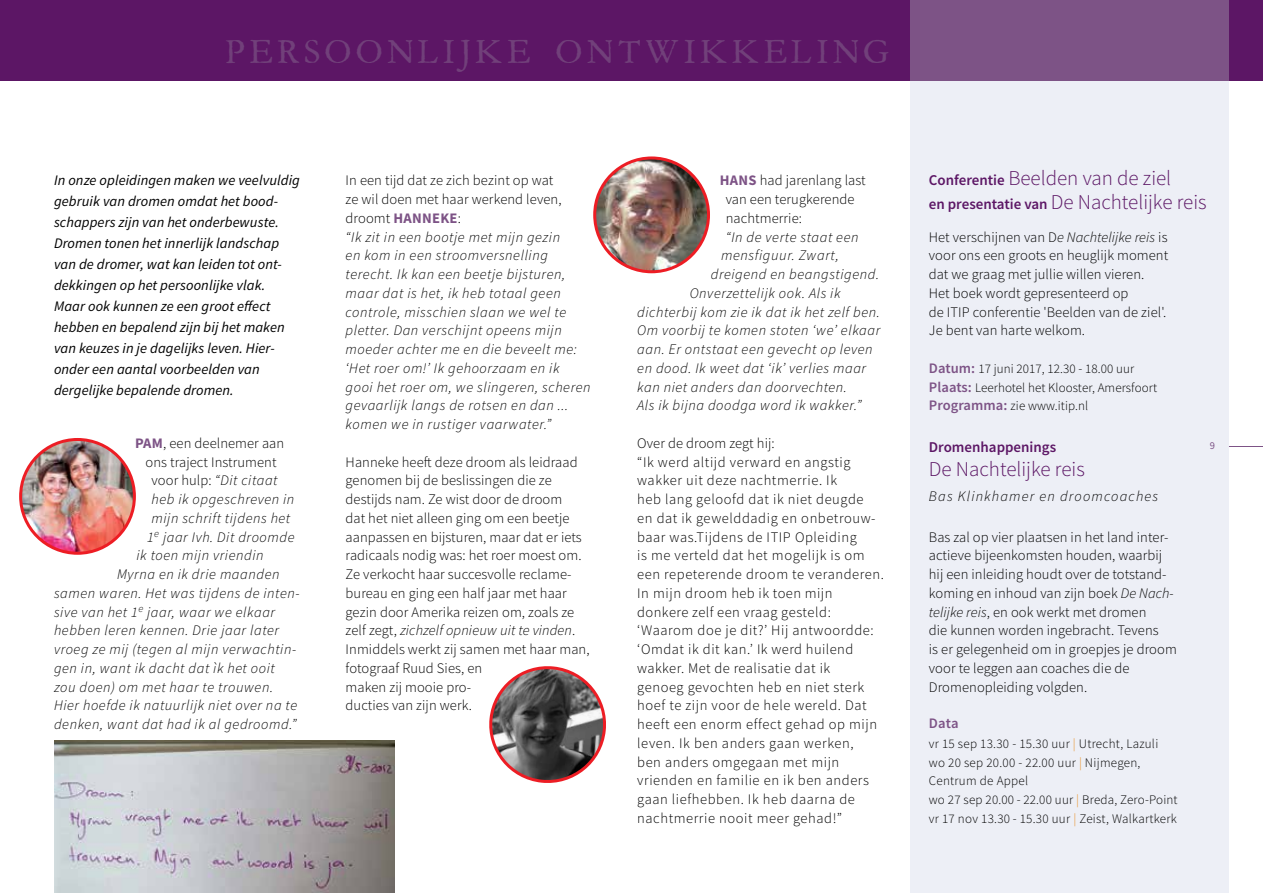
<style>
.page{position:relative;width:1263px;height:893px;background:#fff}
.page>*{position:absolute;margin:0;border:0;box-sizing:border-box;transform-origin:0 0}
.t1{font:33px "Aquifer";letter-spacing:.135em;color:#71407a}
.t2{font:300 21px/24px "Source Sans Pro";color:#5c1665}
.t3{font:600 15px "Source Sans Pro";color:#5c1665}
.t4{font:italic 300 14.55px/18.8px "Source Sans Pro";letter-spacing:.04em;color:#000}
.t5{font:300 14.55px/18.8px "Source Sans Pro";letter-spacing:.005em;color:#000}
.t6{font:300 14.55px/18.8px "Source Sans Pro";letter-spacing:.04em;color:#000}
.t7{font:italic 14.55px/21px "Source Sans Pro";letter-spacing:.005em;color:#000}
.t8{font:italic 300 14.55px "Source Sans Pro";letter-spacing:.08em;color:#000}
.t9{font:600 14.55px "Source Sans Pro";color:#7d5386}
.t10{font:300 13.05px/18.8px "Source Sans Pro";letter-spacing:.015em;color:#000}
.t11{font:10.5px "Source Sans Pro";color:#7d5386}
.s1{font-weight:700;color:#7d5386}
.s2{font-style:normal}
.s3{font-weight:700;font-style:normal;color:#7d5386}
.s4{font-style:italic}
.s5{font-weight:600;font-size:15px}
.s6{font-weight:600;font-size:14.55px;color:#7d5386}
.s7{color:#ea8f23}
</style>
<div class="page">
<div style="left:910px;top:40px;width:319px;height:853px;background:#edeff6"></div>
<div style="left:0;top:0;width:1263px;height:81px;background:#5c1665"></div>
<hr style="left:1229px;top:446px;width:34px;height:1px;background:#7d5386">
<div style="left:910px;top:0;width:319px;height:81px;background:#7d5386"></div>
<img style="left:54px;top:741px;width:340px;height:152px">
<svg style="left:489px;top:666px;width:117px;height:117px"></svg>
<img style="left:21px;top:439px;width:113px;height:114px;border-radius:57px">
<div style="left:19px;top:438px;width:117px;height:117px;border:3px solid #ed1d24;border-radius:50%"></div>
<img style="left:595px;top:158px;width:113px;height:114px;border-radius:57px">
<div style="left:593px;top:156px;width:117px;height:117px;border:3px solid #ed1d24;border-radius:50%"></div>
<h1 class="t1" style="left:225px;top:33px;width:666px">PERSOONLIJKE ONTWIKKELING</h1>
<p class="t7" style="left:54px;top:169px;width:247px">In onze opleidingen maken we veelvuldig gebruik van dromen omdat het bood&shy;schappers zijn van het onderbewuste.<br>Dromen tonen het innerlijk landschap van de dromer, wat kan leiden tot ont&shy;dekkingen op het persoonlijke vlak.<br>Maar ook kunnen ze een groot effect hebben en bepalend zijn bij het maken van keuzes in je dagelijks leven. Hier&shy;onder een aantal voorbeelden van dergelijke bepalende dromen.</p>
<p class="t5" style="left:135px;top:434px;width:151px"><span class="s1">PAM</span>, een deelnemer aan</p>
<p class="t5" style="left:146px;top:452px;width:133px">ons traject Instrument</p>
<p class="t4" style="left:151px;top:471px;width:128px"><span class="s2">voor hulp:</span> “Dit citaat</p>
<p class="t4" style="left:151px;top:490px;width:144px">heb ik opgeschreven in</p>
<p class="t4" style="left:151px;top:509px;width:140px">mijn schrift tijdens het</p>
<p class="t4" style="left:147px;top:527px;width:149px">1<sup>e</sup> jaar Ivh. Dit droomde</p>
<p class="t4" style="left:137px;top:546px;width:129px">ik toen mijn vriendin</p>
<p class="t4" style="left:117px;top:565px;width:164px">Myrna en ik drie maanden</p>
<p class="t4" style="left:54px;top:584px;width:247px">samen waren. Het was tijdens de inten-</p>
<p class="t4" style="left:54px;top:602px;width:223px">sive van het 1<sup>e</sup> jaar, waar we elkaar</p>
<p class="t4" style="left:54px;top:621px;width:227px">hebben leren kennen. Drie jaar later</p>
<p class="t4" style="left:54px;top:640px;width:244px">vroeg ze mij (tegen al mijn verwachtin-</p>
<p class="t4" style="left:54px;top:659px;width:222px">gen in, want ik dacht dat ìk het ooit</p>
<p class="t4" style="left:54px;top:677px;width:221px">zou doen) om met haar te trouwen.</p>
<p class="t4" style="left:54px;top:696px;width:245px">Hier hoefde ik natuurlijk niet over na te</p>
<p class="t4" style="left:54px;top:715px;width:244px">denken, want dat had ik al gedroomd.”</p>
<p class="t4" style="left:346px;top:171px;width:247px"><span class="s2">In een tijd dat ze zich bezint op wat<br>ze wil doen met haar werkend leven, droomt</span> <span class="s3">HANNEKE</span><span class="s2">:<br></span>“Ik zit in een bootje met mijn gezin<br>en kom in een stroomversnelling terecht. Ik kan een beetje bijsturen, maar dat is het, ik heb totaal geen controle, misschien slaan we wel te pletter. Dan verschijnt opeens mijn moeder achter me en die beveelt me: ‘Het roer om!’ Ik gehoorzaam en ik<br>gooi het roer om, we slingeren, scheren gevaarlijk langs de rotsen en dan ... komen we in rustiger vaarwater.”</p>
<p class="t5" style="left:346px;top:452px;width:245px">Hanneke heeft deze droom als leidraad genomen bij de beslissingen die ze destijds nam. Ze wist door de droom<br>dat het niet alleen ging om een beetje aanpassen en bijsturen, maar dat er iets radicaals nodig was: het roer moest om.<br>Ze verkocht haar succesvolle reclame&shy;bureau en ging een half jaar met haar gezin door Amerika reizen om, zoals ze zelf zegt, <span class="s4">zichzelf opnieuw uit te vinden</span>.<br>Inmiddels werkt zij samen met haar man, fotograaf Ruud Sies, en<br>maken zij mooie pro-<br>ducties van zijn werk.</p>
<p class="t5" style="left:726px;top:171px;width:141px;text-indent:-6px"><span class="s1">HANS</span> had jarenlang last van een terugkerende nachtmerrie:</p>
<p class="t4" style="left:726px;top:227px;width:134px">“In de verte staat een</p>
<p class="t4" style="left:721px;top:246px;width:119px">mensfiguur. Zwart,</p>
<p class="t4" style="left:711px;top:265px;width:170px">dreigend en beangstigend.</p>
<p class="t4" style="left:690px;top:284px;width:152px">Onverzettelijk ook. Als ik</p>
<p class="t4" style="left:637px;top:302px;width:244px">dichterbij kom zie ik dat ik het zelf ben.</p>
<p class="t4" style="left:637px;top:321px;width:245px">Om voorbij te komen stoten ‘we’ elkaar</p>
<p class="t4" style="left:637px;top:340px;width:237px">aan. Er ontstaat een gevecht op leven</p>
<p class="t4" style="left:637px;top:359px;width:230px">en dood. Ik weet dat ‘ik’ verlies maar</p>
<p class="t4" style="left:637px;top:377px;width:211px">kan niet anders dan doorvechten.</p>
<p class="t4" style="left:637px;top:396px;width:226px">Als ik bijna doodga word ik wakker.”</p>
<p class="t6" style="left:637px;top:434px;width:248px">Over de droom zegt hij:<br>“Ik werd altijd verward en angstig wakker uit deze nachtmerrie. Ik<br>heb lang geloofd dat ik niet deugde<br>en dat ik gewelddadig en onbetrouw&shy;baar was.Tijdens de ITIP Opleiding<br>is me verteld dat het mogelijk is om een repeterende droom te veranderen.<br>In mijn droom heb ik toen mijn donkere zelf een vraag gesteld: ‘Waarom doe je dit?’ Hij antwoordde: ‘Omdat ik dit kan.’ Ik werd huilend wakker. Met de realisatie dat ik<br>genoeg gevochten heb en niet sterk hoef te zijn voor de hele wereld. Dat heeft een enorm effect gehad op mijn leven. Ik ben anders gaan werken,<br>ben anders omgegaan met mijn vrienden en familie en ik ben anders gaan liefhebben. Ik heb daarna de nachtmerrie nooit meer gehad!”</p>
<h2 class="t2" style="left:929px;top:166px;width:279px"><span class="s5">Conferentie</span> Beelden van de ziel<br><span class="s5">en presentatie van</span> De Nachtelijke reis</h2>
<p class="t5" style="left:929px;top:227px;width:241px">Het verschijnen van D<span class="s4">e Nachtelijke reis</span> is voor ons een groots en heuglijk moment dat we graag met jullie willen vieren.<br>Het boek wordt gepresenteerd op<br>de ITIP conferentie 'Beelden van de ziel'.<br>Je bent van harte welkom.</p>
<p class="t10" style="left:929px;top:359px;width:230px"><span class="s6">Datum:</span> 17 juni 2017, 12.30 - 18.00 uur<br><span class="s6">Plaats:</span> Leerhotel het Klooster, Amersfoort<br><span class="s6">Programma:</span> zie www.itip.nl</p>
<p class="t3" style="left:929px;top:437px;width:129px">Dromenhappenings</p>
<h2 class="t2" style="left:929px;top:457px;width:158px">De Nachtelijke reis</h2>
<p class="t8" style="left:929px;top:487px;width:231px">Bas Klinkhamer en droomcoaches</p>
<p class="t5" style="left:929px;top:527px;width:249px">Bas zal op vier plaatsen in het land inter&shy;actieve bijeenkomsten houden, waarbij hij een inleiding houdt over de totstand&shy;koming en inhoud van zijn boek <span class="s4">De Nach&shy;telijke reis</span>, en ook werkt met dromen<br>die kunnen worden ingebracht. Tevens<br>is er gelegenheid om in groepjes je droom voor te leggen aan coaches die de Dromenopleiding volgden.</p>
<p class="t9" style="left:929px;top:714px;width:31px">Data</p>
<p class="t10" style="left:929px;top:734px;width:250px">vr 15 sep 13.30 - 15.30 uur <span class="s7">|</span> Utrecht, Lazuli wo 20 sep 20.00 - 22.00 uur <span class="s7">|</span> Nijmegen, Centrum de Appel<br>wo 27 sep 20.00 - 22.00 uur <span class="s7">|</span> Breda, Zero-Point vr 17 nov 13.30 - 15.30 uur <span class="s7">|</span> Zeist, Walkartkerk</p>
<p class="t11" style="left:1210px;top:439px;width:7px">9</p>
</div>
